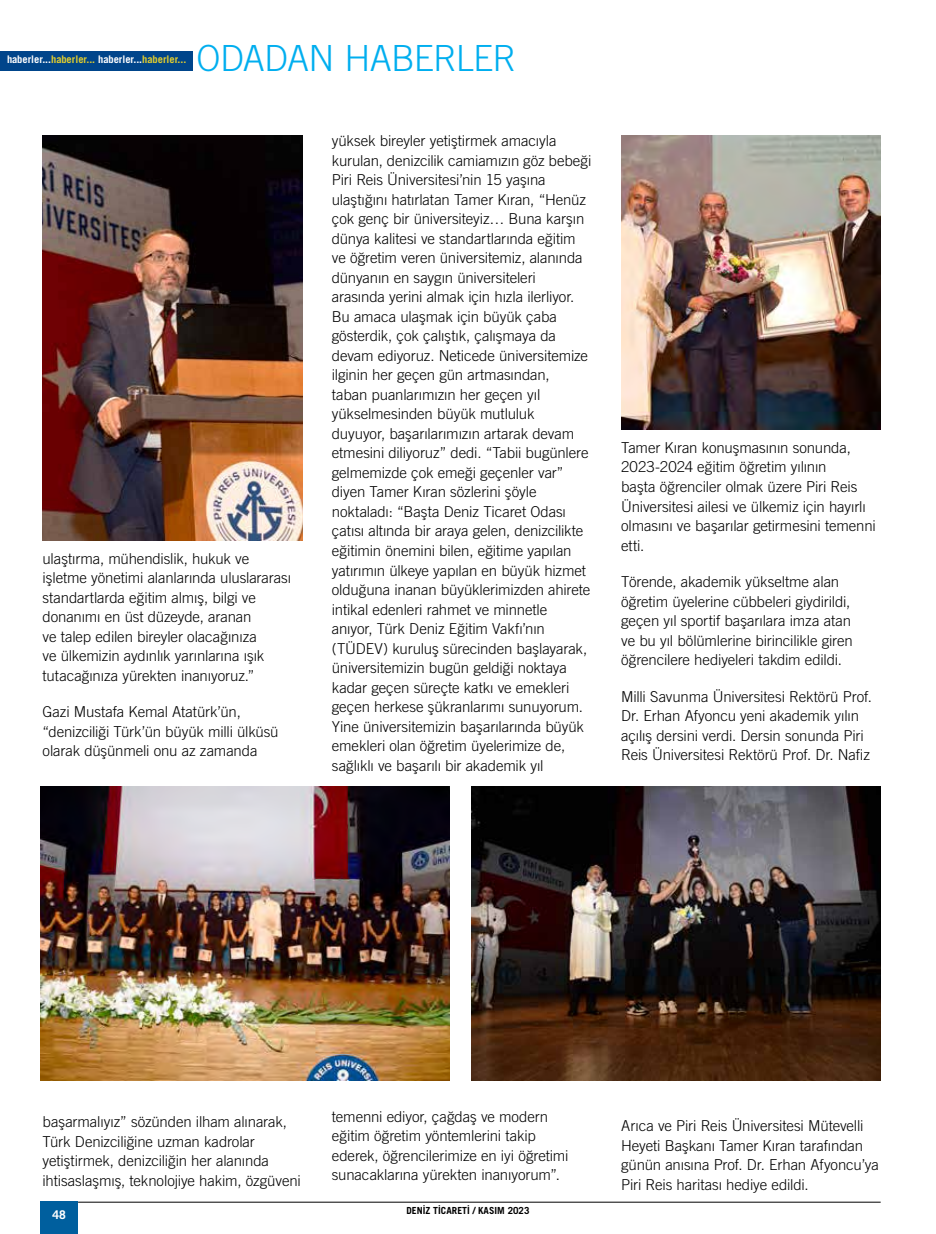
<style>
.page{position:relative;width:936px;height:1234px;background:#fff}
.page>*{position:absolute;margin:0;border:0;box-sizing:border-box;transform-origin:0 0}
.t1{font:300 36px "Trade Gothic LT";letter-spacing:-.02em;color:#00aeef}
.t2{font:300 15px/19.5px "Trade Gothic LT";letter-spacing:-.01em;color:#000}
.t3{font:700 12px "Trade Gothic LT";color:#fff}
.t4{font:700 10.5px "Trade Gothic LT";color:#fff}
.t5{font:700 9.75px "Trade Gothic LT";letter-spacing:.005em;color:#000}
.s1{color:#e3ce2d}
</style>
<div class="page">
<div style="left:40px;top:1200px;width:38px;height:33px;background:#005f9e"></div>
<hr style="left:78px;top:1201px;width:802px;height:1px;background:#000">
<div style="left:0;top:51px;width:192px;height:20px;background:#00458b"></div>
<img style="left:43px;top:135px;width:259px;height:405px">
<img style="left:621px;top:135px;width:259px;height:294px">
<img style="left:40px;top:786px;width:410px;height:294px">
<img style="left:471px;top:786px;width:409px;height:294px">
<p class="t4" style="left:7px;top:53px;width:181px">haberler...<span class="s1">haberler...</span> haberler...<span class="s1">haberler...</span></p>
<h1 class="t1" style="left:197px;top:36px;width:321px">ODADAN HABERLER</h1>
<p class="t2" style="left:43px;top:548px;width:250px">ulaştırma, mühendislik, hukuk ve işletme yönetimi alanlarında uluslararası standartlarda eğitim almış, bilgi ve donanımı en üst düzeyde, aranan<br>ve talep edilen bireyler olacağınıza<br>ve ülkemizin aydınlık yarınlarına ışık tutacağınıza yürekten inanıyoruz.”</p>
<p class="t2" style="left:43px;top:701px;width:237px">Gazi Mustafa Kemal Atatürk’ün, “denizciliği Türk’ün büyük milli ülküsü olarak düşünmeli onu az zamanda</p>
<p class="t2" style="left:332px;top:131px;width:261px">yüksek bireyler yetiştirmek amacıyla kurulan, denizcilik camiamızın göz bebeği Piri Reis Üniversitesi’nin 15 yaşına ulaştığını hatırlatan Tamer Kıran, “Henüz çok genç bir üniversiteyiz… Buna karşın dünya kalitesi ve standartlarında eğitim ve öğretim veren üniversitemiz, alanında dünyanın en saygın üniversiteleri arasında yerini almak için hızla ilerliyor.<br>Bu amaca ulaşmak için büyük çaba gösterdik, çok çalıştık, çalışmaya da devam ediyoruz. Neticede üniversitemize ilginin her geçen gün artmasından,<br>taban puanlarımızın her geçen yıl yükselmesinden büyük mutluluk duyuyor, başarılarımızın artarak devam etmesini diliyoruz” dedi. “Tabii bugünlere gelmemizde çok emeği geçenler var” diyen Tamer Kıran sözlerini şöyle noktaladı: “Başta Deniz Ticaret Odası çatısı altında bir araya gelen, denizcilikte eğitimin önemini bilen, eğitime yapılan yatırımın ülkeye yapılan en büyük hizmet olduğuna inanan büyüklerimizden ahirete intikal edenleri rahmet ve minnetle anıyor, Türk Deniz Eğitim Vakfı’nın (TÜDEV) kuruluş sürecinden başlayarak, üniversitemizin bugün geldiği noktaya kadar geçen süreçte katkı ve emekleri geçen herkese şükranlarımı sunuyorum.<br>Yine üniversitemizin başarılarında büyük emekleri olan öğretim üyelerimize de, sağlıklı ve başarılı bir akademik yıl</p>
<p class="t2" style="left:621px;top:437px;width:256px">Tamer Kıran konuşmasının sonunda, 2023-2024 eğitim öğretim yılının<br>başta öğrenciler olmak üzere Piri Reis Üniversitesi ailesi ve ülkemiz için hayırlı olmasını ve başarılar getirmesini temenni etti.</p>
<p class="t2" style="left:621px;top:571px;width:233px">Törende, akademik yükseltme alan öğretim üyelerine cübbeleri giydirildi, geçen yıl sportif başarılara imza atan ve bu yıl bölümlerine birincilikle giren öğrencilere hediyeleri takdim edildi.</p>
<p class="t2" style="left:621px;top:686px;width:252px">Milli Savunma Üniversitesi Rektörü Prof.<br>Dr. Erhan Afyoncu yeni akademik yılın açılış dersini verdi. Dersin sonunda Piri Reis Üniversitesi Rektörü Prof. Dr. Nafiz</p>
<p class="t2" style="left:43px;top:1111px;width:260px">başarmalıyız” sözünden ilham alınarak, Türk Denizciliğine uzman kadrolar yetiştirmek, denizciliğin her alanında ihtisaslaşmış, teknolojiye hakim, özgüveni</p>
<p class="t3" style="left:53px;top:1206px;width:15px">48</p>
<p class="t2" style="left:332px;top:1106px;width:238px">temenni ediyor, çağdaş ve modern eğitim öğretim yöntemlerini takip ederek, öğrencilerimize en iyi öğretimi sunacaklarına yürekten inanıyorum”.</p>
<p class="t5" style="left:406px;top:1203px;width:124px">DENİZ TİCARETİ / KASIM 2023</p>
<p class="t2" style="left:621px;top:1115px;width:259px">Arıca ve Piri Reis Üniversitesi Mütevelli Heyeti Başkanı Tamer Kıran tarafından günün anısına Prof. Dr. Erhan Afyoncu’ya Piri Reis haritası hediye edildi.</p>
</div>
